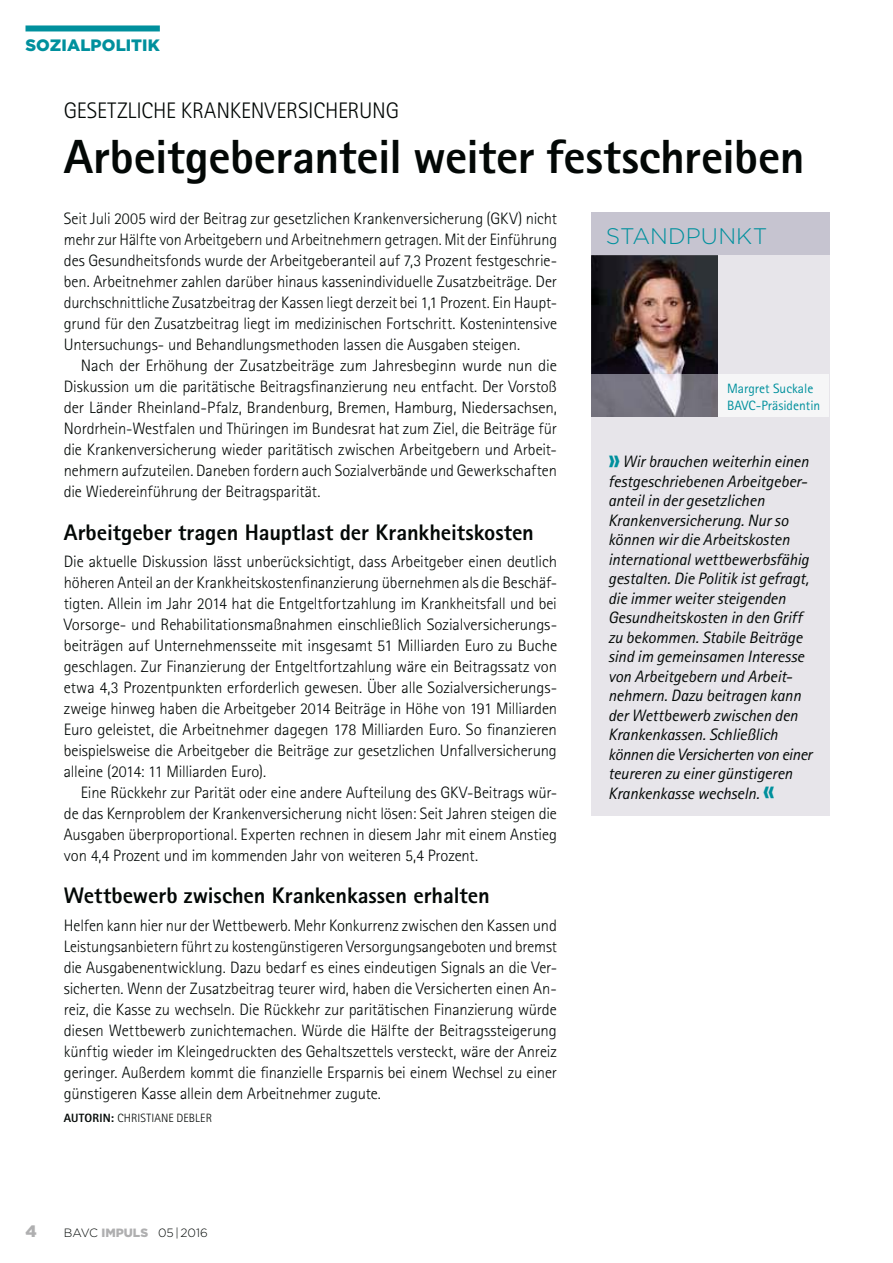
<style>
.page{position:relative;width:893px;height:1263px;background:#fff}
.page>*{position:absolute;margin:0;border:0;box-sizing:border-box;transform-origin:0 0}
.t1{font:800 48px "Rotis Sans Serif Std";letter-spacing:-.005em;color:#030806}
.t2{font:800 22.5px "Rotis Sans Serif Std";letter-spacing:-.005em;color:#030806}
.t3{font:300 22.5px "Rotis Sans Serif Std";letter-spacing:-.01em;color:#030806}
.t4{font:300 22.5px "Gotham";letter-spacing:.005em;color:#00909d}
.t5{font:300 16.5px/21px "Rotis Sans Serif Std";letter-spacing:-.01em;color:#030806;text-align:justify}
.t6{font:italic 16.5px/19.5px "Rotis Sans Serif Std";letter-spacing:-.01em;color:#030806}
.t7{font:900 16.5px "Gotham";color:#00909d}
.t8{font:900 16.5px "Gotham";color:#afafb0}
.t9{font:13.5px/16.5px "Rotis Sans Serif Std";color:#00909d}
.t10{font:300 12px "Rotis Sans Serif Std";letter-spacing:.01em;color:#030806}
.t11{font:300 12px "Gotham";color:#030806}
.s1{font-weight:800}
.s2{font-weight:800;font-style:normal;font-size:30px;color:#00909d}
.s3{font-weight:900;color:#afafb0}
</style>
<div class="page">
<div style="left:26px;top:25px;width:134px;height:6px;background:#00909d"></div>
<div style="left:591px;top:249px;width:238px;height:567px;background:#e7e5ea"></div>
<div style="left:591px;top:213px;width:238px;height:42px;background:#c6c4d0"></div>
<img style="left:591px;top:255px;width:127px;height:119px">
<img style="left:591px;top:374px;width:128px;height:43px">
<div style="left:719px;top:374px;width:110px;height:43px;background:#f6f6f7"></div>
<p class="t7" style="left:26px;top:39px;width:136px">SOZIALPOLITIK</p>
<h2 class="t3" style="left:64px;top:102px;width:337px">GESETZLICHE KRANKENVERSICHERUNG</h2>
<h1 class="t1" style="left:64px;top:139px;width:742px">Arbeitgeberanteil weiter festschreiben</h1>
<p class="t5" style="left:64px;top:210px;width:495px">Seit Juli 2005 wird der Beitrag zur gesetzlichen Krankenversicherung (GKV) nicht mehr zur Hälfte von Arbeitgebern und Arbeitnehmern getragen. Mit der Einführung des Gesundheitsfonds wurde der Arbeitgeberanteil auf 7,3 Prozent festgeschrie&shy;ben. Arbeitnehmer zahlen darüber hinaus kassenindividuelle Zusatzbeiträge. Der durchschnittliche Zusatzbeitrag der Kassen liegt derzeit bei 1,1 Prozent. Ein Haupt&shy;grund für den Zusatzbeitrag liegt im medizinischen Fortschritt. Kostenintensive Untersuchungs- und Behandlungsmethoden lassen die Ausgaben steigen.</p>
<p class="t5" style="left:64px;top:357px;width:495px;text-indent:17px">Nach der Erhöhung der Zusatzbeiträge zum Jahresbeginn wurde nun die Diskussion um die paritätische Beitragsfinanzierung neu entfacht. Der Vorstoß der Länder Rheinland-Pfalz, Brandenburg, Bremen, Hamburg, Niedersachsen, Nordrhein-Westfalen und Thüringen im Bundesrat hat zum Ziel, die Beiträge für die Krankenversicherung wieder paritätisch zwischen Arbeitgebern und Arbeit&shy;nehmern aufzuteilen. Daneben fordern auch Sozialverbände und Gewerkschaften die Wiedereinführung der Beitragsparität.</p>
<h2 class="t2" style="left:64px;top:523px;width:472px">Arbeitgeber tragen Hauptlast der Krankheitskosten</h2>
<p class="t5" style="left:64px;top:552px;width:495px">Die aktuelle Diskussion lässt unberücksichtigt, dass Arbeitgeber einen deutlich höheren Anteil an der Krankheitskostenfinanzierung übernehmen als die Beschäf&shy;tigten. Allein im Jahr 2014 hat die Entgeltfortzahlung im Krankheitsfall und bei Vorsorge- und Rehabilitationsmaßnahmen einschließlich Sozialversicherungs&shy;beiträgen auf Unternehmensseite mit insgesamt 51 Milliarden Euro zu Buche geschlagen. Zur Finanzierung der Entgeltfortzahlung wäre ein Beitragssatz von etwa 4,3 Prozentpunkten erforderlich gewesen. Über alle Sozialversicherungs&shy;zweige hinweg haben die Arbeitgeber 2014 Beiträge in Höhe von 191 Milliarden Euro geleistet, die Arbeitnehmer dagegen 178 Milliarden Euro. So finanzieren beispielsweise die Arbeitgeber die Beiträge zur gesetzlichen Unfallversicherung alleine (2014: 11 Milliarden Euro).</p>
<p class="t5" style="left:64px;top:783px;width:495px;text-indent:17px">Eine Rückkehr zur Parität oder eine andere Aufteilung des GKV-Beitrags wür&shy;de das Kernproblem der Krankenversicherung nicht lösen: Seit Jahren steigen die Ausgaben überproportional. Experten rechnen in diesem Jahr mit einem Anstieg von 4,4 Prozent und im kommenden Jahr von weiteren 5,4 Prozent.</p>
<h2 class="t2" style="left:64px;top:887px;width:427px">Wettbewerb zwischen Krankenkassen erhalten</h2>
<p class="t5" style="left:64px;top:916px;width:495px">Helfen kann hier nur der Wettbewerb. Mehr Konkurrenz zwischen den Kassen und Leistungsanbietern führt zu kostengünstigeren Versorgungsangeboten und bremst die Ausgabenentwicklung. Dazu bedarf es eines eindeutigen Signals an die Ver&shy;sicherten. Wenn der Zusatzbeitrag teurer wird, haben die Versicherten einen An&shy;reiz, die Kasse zu wechseln. Die Rückkehr zur paritätischen Finanzierung würde diesen Wettbewerb zunichtemachen. Würde die Hälfte der Beitragssteigerung künftig wieder im Kleingedruckten des Gehaltszettels versteckt, wäre der Anreiz geringer. Außerdem kommt die finanzielle Ersparnis bei einem Wechsel zu einer günstigeren Kasse allein dem Arbeitnehmer zugute.</p>
<p class="t10" style="left:64px;top:1114px;width:150px"><span class="s1">AUTORIN:</span> CHRISTIANE DEBLER</p>
<h2 class="t4" style="left:606px;top:228px;width:163px">STANDPUNKT</h2>
<p class="t9" style="left:727px;top:382px;width:95px">Margret Suckale<br>BAVC-Präsidentin</p>
<p class="t6" style="left:608px;top:453px;width:206px"><span class="s2">»</span>Wir brauchen weiterhin einen festgeschriebenen Arbeitgeber&shy;anteil in der gesetzlichen<br>Krankenversicherung. Nur so können wir die Arbeitskosten international wettbewerbsfähig gestalten. Die Politik ist gefragt, die immer weiter steigenden<br>Gesundheitskosten in den Griff zu bekommen. Stabile Beiträge sind im gemeinsamen Interesse von Arbeitgebern und Arbeit&shy;nehmern. Dazu beitragen kann der Wettbewerb zwischen den<br>Krankenkassen. Schließlich können die Versicherten von einer teureren zu einer günstigeren<br>Krankenkasse wechseln. <span class="s2">«</span></p>
<p class="t8" style="left:26px;top:1226px;width:13px">4</p>
<p class="t11" style="left:64px;top:1229px;width:146px">BAVC <span class="s3">IMPULS</span> 05-|-2016</p>
</div>
